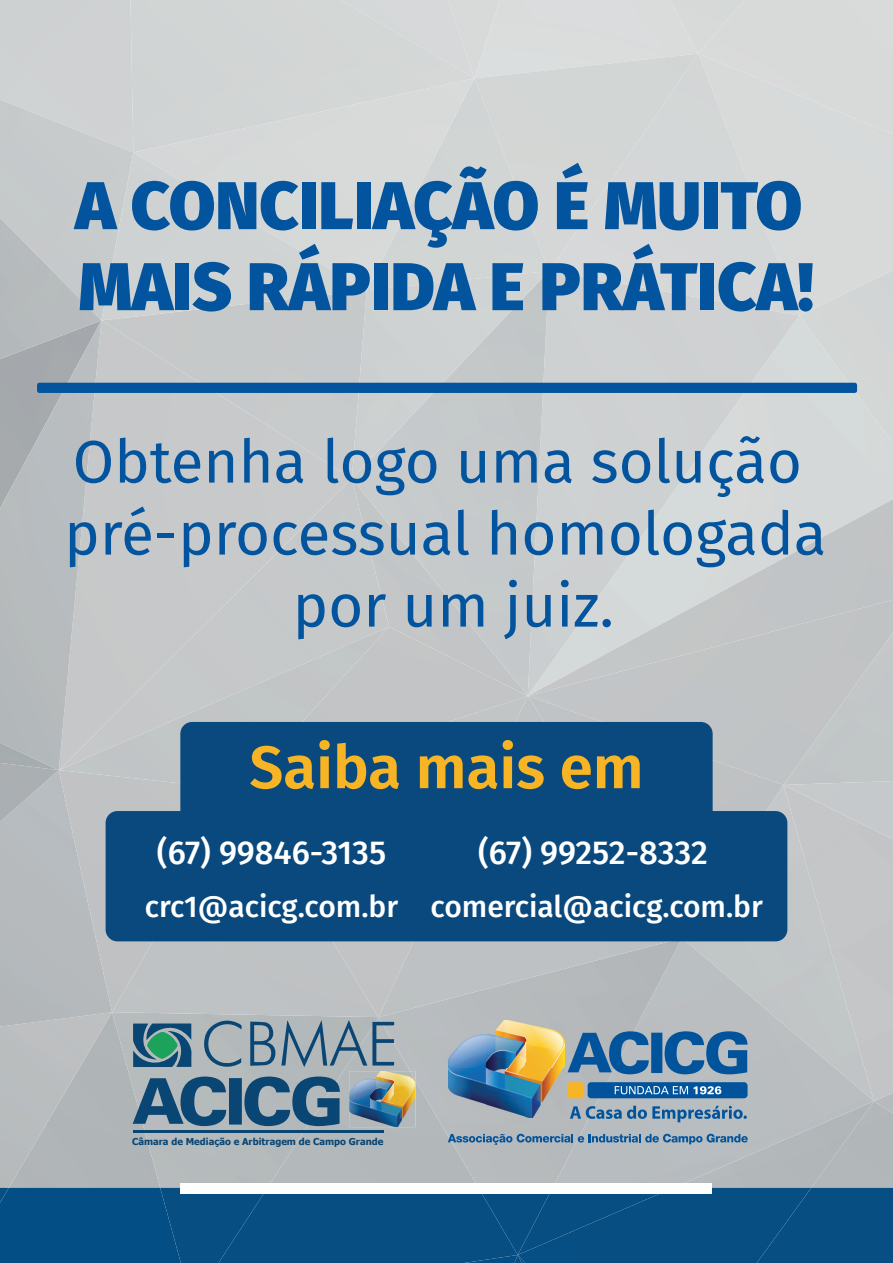
<style>
.page{position:relative;width:893px;height:1263px;background:#fff}
.page>*{position:absolute;margin:0;border:0;box-sizing:border-box;transform-origin:0 0}
.t1{font:900 67.5px/81px "Fira Sans";color:#01549d}
.t2{font:60px/72px "Fira Sans";color:#01549d;text-align:center}
.t3{font:600 60px "Fira Sans";color:#f7b424}
.t4{font:500 33px "Fira Sans";color:#fff}
.t5{font:500 30px "Fira Sans";color:#fff}
.t6{font:700 9.45px "Tahoma";color:#094674}
</style>
<div class="page">
<img style="left:604px;top:499px;width:289px;height:101px">
<img style="left:566px;top:600px;width:327px;height:96px">
<div style="left:783px;top:633px;width:110px;height:460px;background:#c1c4c6"></div>
<div style="left:799px;top:315px;width:94px;height:129px;background:#d3d7d6"></div>
<div style="left:799px;top:54px;width:94px;height:261px;background:#d7dad8"></div>
<div style="left:698px;top:0;width:46px;height:54px;background:#d7d9d9"></div>
<img style="left:783px;top:781px;width:110px;height:58px">
<div style="left:133px;top:0;width:341px;height:78px;background:#d3d6d5"></div>
<div style="left:0;top:0;width:133px;height:100px;background:#cfd1d3"></div>
<div style="left:0;top:1027px;width:112px;height:161px;background:#b6babc"></div>
<img style="left:0;top:218px;width:101px;height:102px">
<div style="left:112px;top:1017px;width:266px;height:171px;background:#b3b9bb"></div>
<img style="left:874px;top:1093px;width:19px;height:8px">
<div style="left:874px;top:1101px;width:19px;height:87px;background:#b1b6b8"></div>
<div style="left:698px;top:54px;width:101px;height:253px;background:#d7dad8"></div>
<div style="left:753px;top:307px;width:46px;height:73px;background:#d3d6d8"></div>
<img style="left:549px;top:483px;width:115px;height:107px">
<img style="left:663px;top:483px;width:17px;height:23px">
<img style="left:549px;top:589px;width:55px;height:54px">
<img style="left:549px;top:642px;width:17px;height:54px">
<div style="left:474px;top:54px;width:224px;height:217px;background:#d4d6d8"></div>
<div style="left:389px;top:478px;width:160px;height:218px;background:#c6c9cb"></div>
<div style="left:474px;top:78px;width:75px;height:193px;background:#d2d6d5"></div>
<img style="left:367px;top:271px;width:182px;height:207px">
<div style="left:206px;top:320px;width:161px;height:158px;background:#c6c9ca"></div>
<img style="left:101px;top:152px;width:266px;height:168px">
<div style="left:206px;top:478px;width:183px;height:149px;background:#c6c9ca"></div>
<div style="left:205px;top:393px;width:98px;height:228px;background:#c8c9cb"></div>
<div style="left:302px;top:447px;width:50px;height:81px;background:#c9cacc"></div>
<svg style="left:205px;top:620px;width:5px;height:5px"></svg>
<img style="left:0;top:320px;width:101px;height:423px">
<img style="left:0;top:743px;width:59px;height:20px">
<img style="left:0;top:763px;width:59px;height:59px">
<div style="left:783px;top:785px;width:91px;height:153px;background:#c4c6c8"></div>
<img style="left:682px;top:938px;width:192px;height:250px">
<div style="left:682px;top:696px;width:101px;height:118px;background:#c0c3c5"></div>
<div style="left:378px;top:1017px;width:304px;height:166px;background:#b7bbbd"></div>
<div style="left:528px;top:696px;width:154px;height:321px;background:#babec0"></div>
<div style="left:389px;top:627px;width:139px;height:69px;background:#c2c4c6"></div>
<div style="left:378px;top:696px;width:150px;height:321px;background:#bdc1c3"></div>
<div style="left:59px;top:627px;width:330px;height:143px;background:#c6c7c9"></div>
<div style="left:112px;top:941px;width:266px;height:76px;background:#bec2c3"></div>
<img style="left:59px;top:770px;width:181px;height:242px">
<div style="left:0;top:1188px;width:160px;height:75px;background:#034e84"></div>
<img style="left:0;top:1188px;width:9px;height:15px">
<div style="left:267px;top:1188px;width:490px;height:75px;background:#074f83"></div>
<div style="left:160px;top:1188px;width:107px;height:75px;background:#074f83"></div>
<div style="left:757px;top:1188px;width:136px;height:75px;background:#074f83"></div>
<div style="left:553px;top:1193px;width:120px;height:62px;background:#074f83"></div>
<div style="left:478px;top:1193px;width:75px;height:62px;background:#074f83"></div>
<div style="left:181px;top:1183px;width:531px;height:10px;background:#fff"></div>
<div style="left:106px;top:811px;width:681px;height:130px;background:#09497d;border-radius:12px"></div>
<div style="left:180px;top:722px;width:533px;height:89px;background:#09497d"></div>
<div style="left:37px;top:383px;width:820px;height:10px;background:#01549d"></div>
<svg style="left:570px;top:1106px;width:177px;height:16px;background:#7b9ab3"></svg>
<img style="left:448px;top:1020px;width:116px;height:98px">
<svg style="left:567px;top:1031px;width:180px;height:43px;background:#5282ab"></svg>
<div style="left:588px;top:1082px;width:159px;height:16px;background:#01549c;border-radius:4px"></div>
<div style="left:567px;top:1082px;width:17px;height:16px;background:#f7b424;border-radius:4px"></div>
<svg style="left:615px;top:1086px;width:106px;height:8px"></svg>
<svg style="left:448px;top:1134px;width:300px;height:11px;background:#7696b1"></svg>
<img style="left:349px;top:1071px;width:66px;height:56px">
<svg style="left:410px;top:1071px;width:5px;height:9px"></svg>
<svg style="left:133px;top:1076px;width:207px;height:50px;background:#567a93"></svg>
<svg style="left:250px;top:1021px;width:25px;height:45px"></svg>
<svg style="left:204px;top:1019px;width:38px;height:49px;background:#92a2ac"></svg>
<svg style="left:281px;top:1020px;width:113px;height:47px;background:#8a9ca9"></svg>
<svg style="left:133px;top:1023px;width:59px;height:44px;background:#387681"></svg>
<hr style="left:133px;top:1130px;width:250px;height:3px;background:#094674">
<p class="t1" style="left:75px;top:159px;width:740px">A CONCILIAÇÃO É MUITO<br>MAIS RÁPIDA E PRÁTICA!</p>
<p class="t2" style="left:64px;top:424px;width:764px">Obtenha logo uma solução pré-processual homologada por um juiz.</p>
<p class="t3" style="left:249px;top:718px;width:396px">Saiba mais em</p>
<p class="t4" style="left:157px;top:826px;width:231px">(67) 99846-3135</p>
<p class="t5" style="left:145px;top:883px;width:255px">crc1@acicg.com.br</p>
<p class="t4" style="left:478px;top:826px;width:231px">(67) 99252-8332</p>
<p class="t5" style="left:431px;top:883px;width:334px">comercial@acicg.com.br</p>
<p class="t6" style="left:132px;top:1135px;width:253px">Câmara de Mediação e Arbitragem de Campo Grande</p>
</div>
